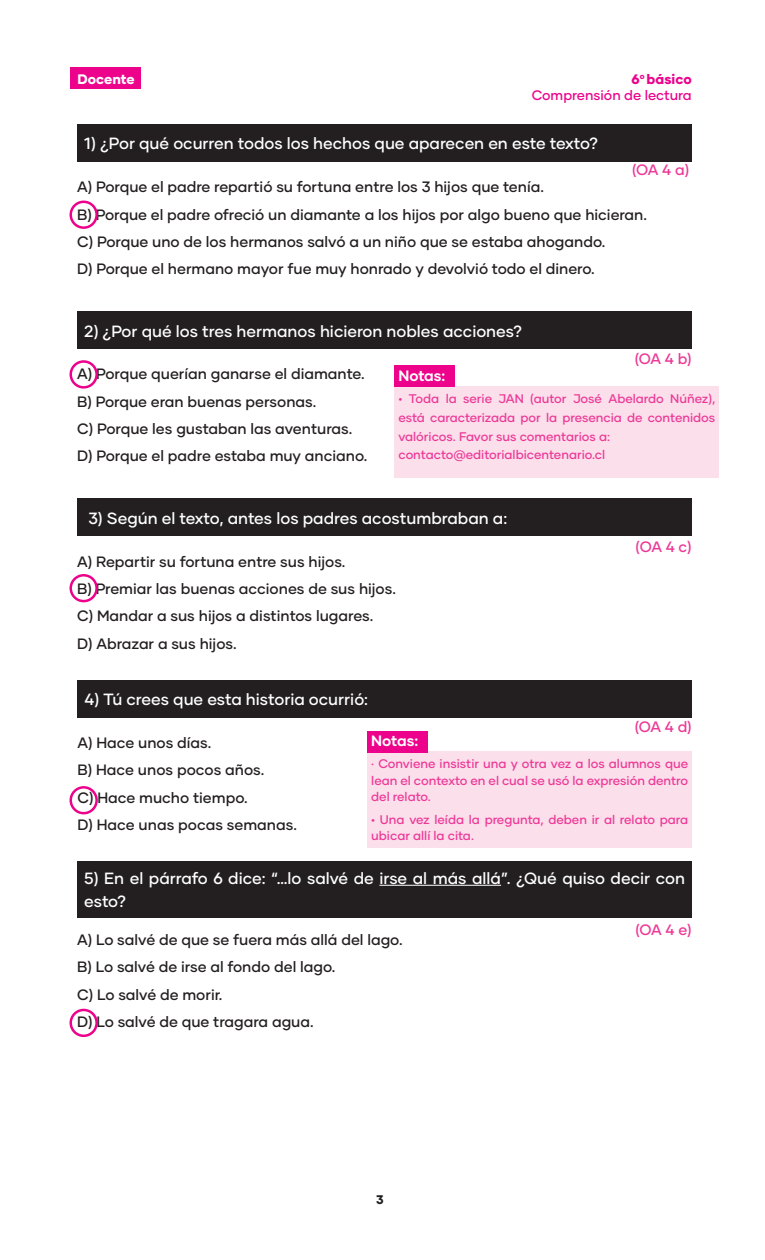
<style>
.page{position:relative;width:765px;height:1260px;background:#fff}
.page>*{position:absolute;margin:0;border:0;box-sizing:border-box;transform-origin:0 0}
.txt{font:500 16.25px/23.8px "Gilmer";color:#fff}
.txt-2{font:500 15px "Gilmer";color:#231f20}
.bullet_check{font:500 15px "Gilmer";letter-spacing:-.035em;color:#ed3896}
.t1{font:700 15px "Gilmer";letter-spacing:-.005em;color:#fff}
.t2{font:500 13.75px/16.2px "Gilmer";color:#ed028c;text-align:right}
.t3{font:800 13.75px "Gilmer";color:#fff}
.bullet_check-2{font:500 12.5px/16.2px "Gilmer";color:#ed3896;text-align:justify}
.t4{font:800 12.5px "Gilmer";color:#231f20}
.s1{font-weight:800}
</style>
<div class="page">
<div style="left:70px;top:67px;width:71px;height:22px;background:#ed028c"></div>
<div style="left:77px;top:124px;width:614px;height:38px;background:#231f20"></div>
<div style="left:77px;top:311px;width:614px;height:38px;background:#231f20"></div>
<div style="left:77px;top:499px;width:615px;height:37px;background:#231f20"></div>
<div style="left:78px;top:680px;width:614px;height:38px;background:#231f20"></div>
<div style="left:77px;top:861px;width:615px;height:56px;background:#231f20"></div>
<hr style="left:379px;top:885px;width:122px;height:1px;background:#fff">
<div style="left:70px;top:201px;width:28px;height:28px;border:2px solid #ed028c;border-radius:50%"></div>
<div style="left:70px;top:360px;width:28px;height:29px;border:2px solid #ed028c;border-radius:50%"></div>
<div style="left:70px;top:574px;width:28px;height:28px;border:2px solid #ed028c;border-radius:50%"></div>
<div style="left:70px;top:786px;width:28px;height:28px;border:2px solid #ed028c;border-radius:50%"></div>
<div style="left:70px;top:1009px;width:28px;height:28px;border:2px solid #ed028c;border-radius:50%"></div>
<div style="left:395px;top:386px;width:324px;height:91px;background:#fbdfeb"></div>
<div style="left:368px;top:751px;width:324px;height:97px;background:#fbdfeb"></div>
<div style="left:395px;top:366px;width:60px;height:21px;background:#ed028c"></div>
<div style="left:368px;top:731px;width:60px;height:22px;background:#ed028c"></div>
<p class="t3" style="left:78px;top:70px;width:59px">Docente</p>
<p class="t2" style="left:532px;top:71px;width:162px"><span class="s1">6</span><sup>o</sup> <span class="s1">básico<br></span>Comprensión de lectura</p>
<p class="txt" style="left:84px;top:132px;width:516px">1) ¿Por qué ocurren todos los hechos que aparecen en este texto?</p>
<p class="bullet_check" style="left:632px;top:161px;width:59px">(OA 4 a)</p>
<p class="txt-2" style="left:77px;top:178px;width:468px">A) Porque el padre repartió su fortuna entre los 3 hijos que tenía.</p>
<p class="txt-2" style="left:77px;top:205px;width:571px">B) Porque el padre ofreció un diamante a los hijos por algo bueno que hicieran.</p>
<p class="txt-2" style="left:77px;top:232px;width:530px">C) Porque uno de los hermanos salvó a un niño que se estaba ahogando.</p>
<p class="txt-2" style="left:77px;top:259px;width:519px">D) Porque el hermano mayor fue muy honrado y devolvió todo el dinero.</p>
<p class="txt" style="left:84px;top:319px;width:440px">2) ¿Por qué los tres hermanos hicieron nobles acciones?</p>
<p class="bullet_check" style="left:635px;top:350px;width:59px">(OA 4 b)</p>
<p class="txt-2" style="left:77px;top:365px;width:289px">A) Porque querían ganarse el diamante.</p>
<p class="txt-2" style="left:77px;top:392px;width:241px">B) Porque eran buenas personas.</p>
<p class="txt-2" style="left:77px;top:419px;width:277px">C) Porque les gustaban las aventuras.</p>
<p class="txt-2" style="left:77px;top:447px;width:292px">D) Porque el padre estaba muy anciano.</p>
<p class="t1" style="left:398px;top:366px;width:48px">Notas:</p>
<p class="bullet_check-2" style="left:398px;top:389px;width:318px;line-height:18.8px">• Toda la serie JAN (autor José Abelardo Núñez), está caracterizada por la presencia de contenidos valóricos. Favor sus comentarios a:</p>
<p class="bullet_check-2" style="left:398px;top:446px;width:208px">contacto@editorialbicentenario.cl</p>
<p class="txt" style="left:88px;top:506px;width:420px">3) Según el texto, antes los padres acostumbraban a:</p>
<p class="txt-2" style="left:77px;top:552px;width:270px">A) Repartir su fortuna entre sus hijos.</p>
<p class="txt-2" style="left:77px;top:579px;width:320px">B) Premiar las buenas acciones de sus hijos.</p>
<p class="txt-2" style="left:77px;top:607px;width:298px">C) Mandar a sus hijos a distintos lugares.</p>
<p class="txt-2" style="left:77px;top:634px;width:161px">D) Abrazar a sus hijos.</p>
<p class="txt" style="left:85px;top:687px;width:285px">4) Tú crees que esta historia ocurrió:</p>
<p class="bullet_check" style="left:636px;top:537px;width:58px">(OA 4 c)</p>
<p class="txt-2" style="left:78px;top:733px;width:135px">A) Hace unos días.</p>
<p class="txt-2" style="left:78px;top:761px;width:188px">B) Hace unos pocos años.</p>
<p class="txt-2" style="left:78px;top:788px;width:172px">C) Hace mucho tiempo.</p>
<p class="txt-2" style="left:78px;top:815px;width:221px">D) Hace unas pocas semanas.</p>
<p class="t1" style="left:371px;top:732px;width:48px">Notas:</p>
<p class="bullet_check" style="left:635px;top:718px;width:59px">(OA 4 d)</p>
<p class="bullet_check-2" style="left:371px;top:756px;width:318px">· Conviene insistir una y otra vez a los alumnos que lean el contexto en el cual se usó la expresión dentro del relato.</p>
<p class="bullet_check-2" style="left:371px;top:812px;width:318px">• Una vez leída la pregunta, deben ir al relato para ubicar allí la cita.</p>
<p class="txt" style="left:84px;top:866px;width:602px">5) En el párrafo 6 dice: “…lo salvé de irse al más allá”. ¿Qué quiso decir con esto?</p>
<p class="txt-2" style="left:77px;top:931px;width:327px">A) Lo salvé de que se fuera más allá del lago.</p>
<p class="txt-2" style="left:77px;top:958px;width:260px">B) Lo salvé de irse al fondo del lago.</p>
<p class="txt-2" style="left:77px;top:985px;width:147px">C) Lo salvé de morir.</p>
<p class="txt-2" style="left:77px;top:1012px;width:238px">D) Lo salvé de que tragara agua.</p>
<p class="t4" style="left:376px;top:1192px;width:9px">3</p>
<p class="bullet_check" style="left:635px;top:921px;width:58px">(OA 4 e)</p>
</div>
